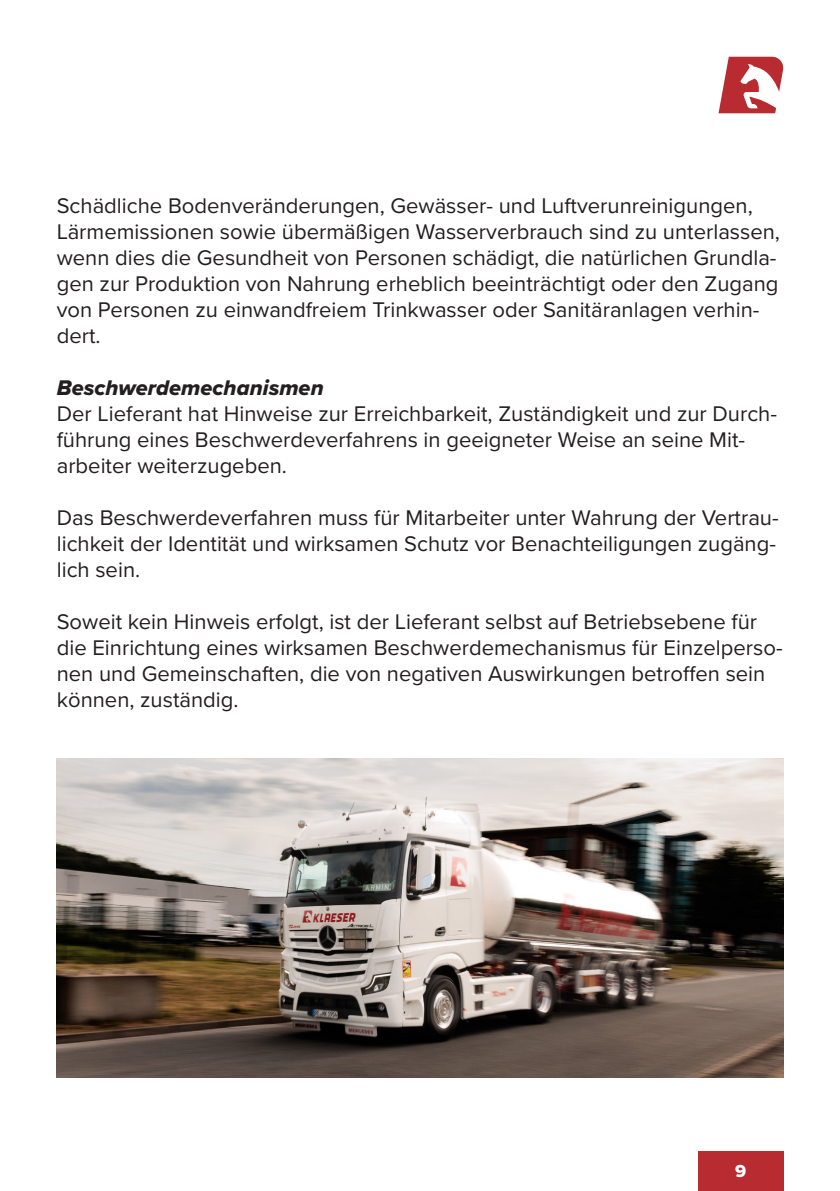
<style>
.page{position:relative;width:840px;height:1191px;background:#fff}
.page>*{position:absolute;margin:0;border:0;box-sizing:border-box;transform-origin:0 0}
.t1{font:22px/26px "Proxima Nova";color:#231f20}
.t2{font:22px "Proxima Nova Extrabld It";color:#231f20}
.t3{font:18px "Proxima Nova Extrabld";color:#fff}
</style>
<div class="page">
<svg style="left:718px;top:57px;width:65px;height:56px"></svg>
<div style="left:697px;top:1151px;width:85px;height:40px;background:#b82b30"></div>
<img style="left:57px;top:759px;width:725px;height:318px">
<p class="t1" style="left:57px;top:191px;width:724px">Schädliche Bodenveränderungen, Gewässer- und Luftverunreinigungen, Lärmemissionen sowie übermäßigen Wasserverbrauch sind zu unterlassen, wenn dies die Gesundheit von Personen schädigt, die natürlichen Grundla&shy;gen zur Produktion von Nahrung erheblich beeinträchtigt oder den Zugang von Personen zu einwandfreiem Trinkwasser oder Sanitäranlagen verhin&shy;dert.</p>
<p class="t2" style="left:57px;top:371px;width:268px">Beschwerdemechanismen</p>
<p class="t1" style="left:57px;top:399px;width:721px">Der Lieferant hat Hinweise zur Erreichbarkeit, Zuständigkeit und zur Durch&shy;führung eines Beschwerdeverfahrens in geeigneter Weise an seine Mit&shy;arbeiter weiterzugeben.</p>
<p class="t1" style="left:57px;top:503px;width:723px">Das Beschwerdeverfahren muss für Mitarbeiter unter Wahrung der Vertrau&shy;lichkeit der Identität und wirksamen Schutz vor Benachteiligungen zugäng&shy;lich sein.</p>
<p class="t1" style="left:57px;top:607px;width:727px">Soweit kein Hinweis erfolgt, ist der Lieferant selbst auf Betriebsebene für die Einrichtung eines wirksamen Beschwerdemechanismus für Einzelperso&shy;nen und Gemeinschaften, die von negativen Auswirkungen betroffen sein können, zuständig.</p>
<p class="t3" style="left:734px;top:1157px;width:13px">9</p>
</div>
